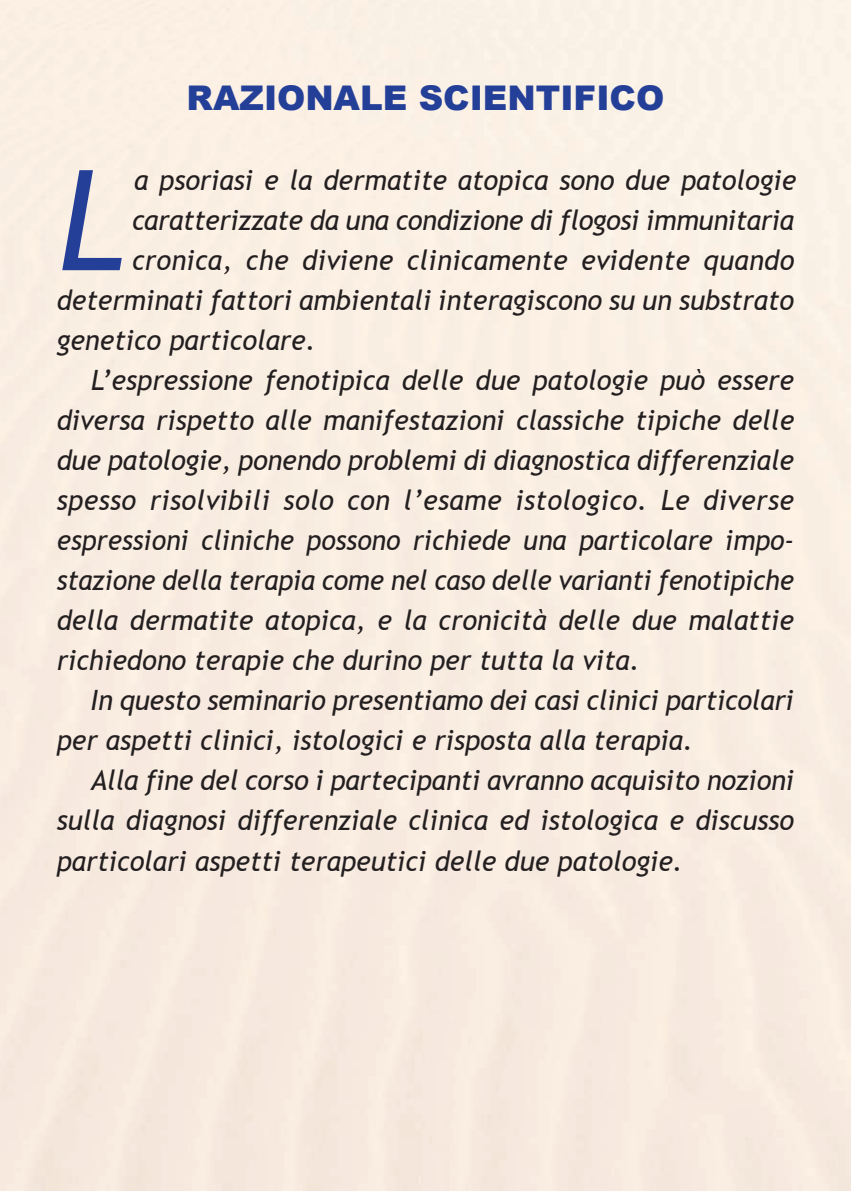
<style>
.page{position:relative;width:851px;height:1191px;background:#fff}
.page>*{position:absolute;margin:0;border:0;box-sizing:border-box;transform-origin:0 0}
.t1{font:italic 139.8px "Trebuchet MS";color:#243f98}
.t2{font:900 34px "Arial";color:#243f98}
.t3{font:italic 28px "Trebuchet MS";color:#231f20}
.t4{font:italic 28px "Trebuchet MS";color:#231f20;scale:.95 1}
</style>
<div class="page">
<p class="t2" style="left:186px;top:73px;width:479px">RAZIONALE SCIENTIFICO</p>
<h1 class="t1" style="left:57px;top:139px;width:70px">L</h1>
<p class="t3" style="left:134px;top:164px;width:663px">a psoriasi e la dermatite atopica sono due patologie</p>
<p class="t3" style="left:132px;top:204px;width:663px">caratterizzate da una condizione di flogosi immunitaria</p>
<p class="t3" style="left:132px;top:244px;width:663px">cronica, che diviene clinicamente evidente quando</p>
<p class="t3" style="left:57px;top:284px;width:738px">determinati fattori ambientali interagiscono su un substrato</p>
<p class="t3" style="left:57px;top:324px;width:260px">genetico particolare.</p>
<p class="t3" style="left:91px;top:364px;width:704px">L’espressione fenotipica delle due patologie può essere</p>
<p class="t3" style="left:57px;top:404px;width:739px">diversa rispetto alle manifestazioni classiche tipiche delle</p>
<p class="t3" style="left:57px;top:444px;width:738px">due patologie, ponendo problemi di diagnostica differenziale</p>
<p class="t3" style="left:57px;top:484px;width:738px">spesso risolvibili solo con l’esame istologico. Le diverse</p>
<p class="t4" style="left:57px;top:524px;width:777px">espressioni cliniche possono richiede una particolare impo-</p>
<p class="t4" style="left:57px;top:564px;width:777px">stazione della terapia come nel caso delle varianti fenotipiche</p>
<p class="t3" style="left:57px;top:604px;width:738px">della dermatite atopica, e la cronicità delle due malattie</p>
<p class="t3" style="left:57px;top:644px;width:584px">richiedono terapie che durino per tutta la vita.</p>
<p class="t3" style="left:91px;top:684px;width:704px">In questo seminario presentiamo dei casi clinici particolari</p>
<p class="t3" style="left:57px;top:724px;width:638px">per aspetti clinici, istologici e risposta alla terapia.</p>
<p class="t3" style="left:91px;top:764px;width:704px">Alla fine del corso i partecipanti avranno acquisito nozioni</p>
<p class="t3" style="left:57px;top:804px;width:738px">sulla diagnosi differenziale clinica ed istologica e discusso</p>
<p class="t3" style="left:57px;top:844px;width:627px">particolari aspetti terapeutici delle due patologie.</p>
</div>
